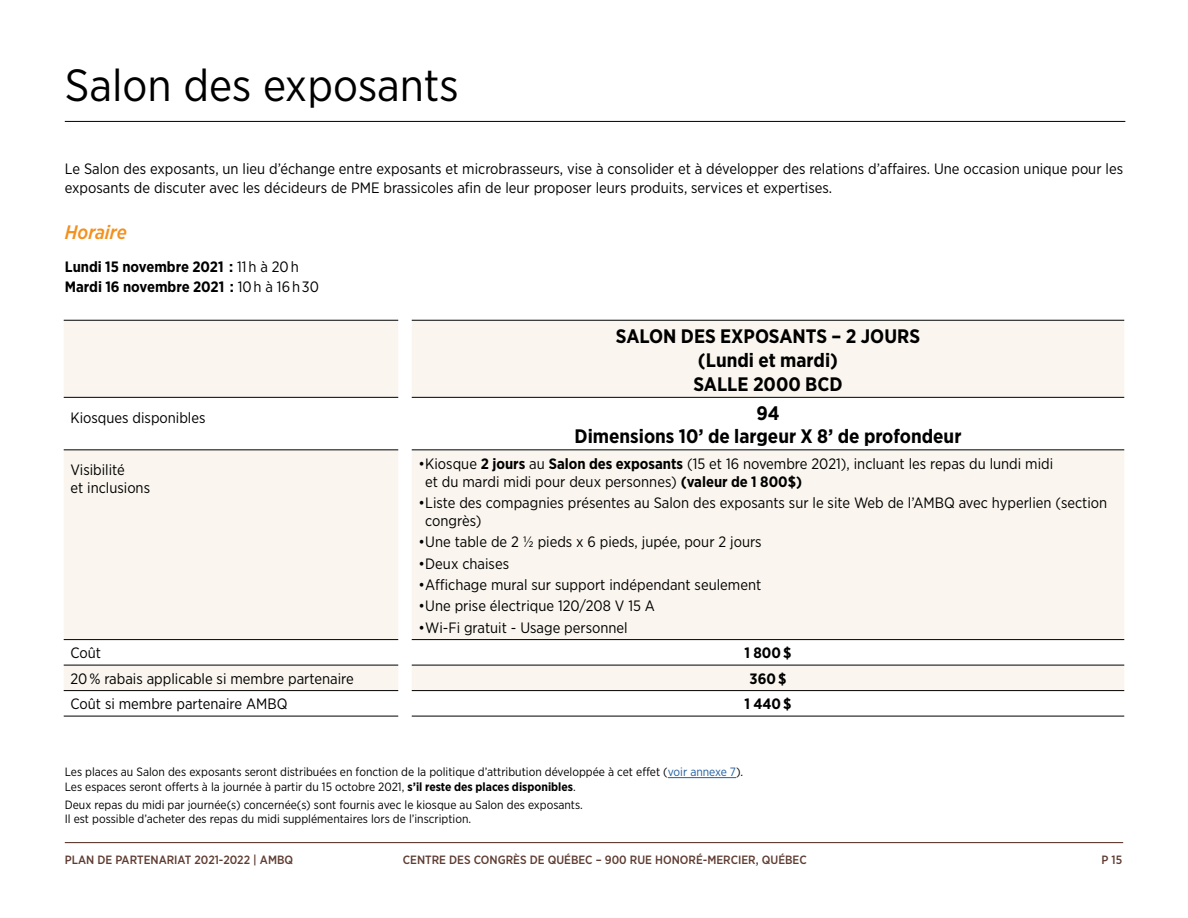
<style>
.page{position:relative;width:1188px;height:918px;background:#fff}
.page>*{position:absolute;margin:0;border:0;box-sizing:border-box;transform-origin:0 0}
.t1{font:45px "Gotham Narrow";color:#000}
.t2{font:700 19.5px/24px "Gotham Narrow";color:#000;text-align:center}
.t3{font:italic 500 19.5px "Gotham Narrow";color:#f4901d}
.t4{font:15px/18px "Gotham Narrow";color:#000}
.t5{font:700 15px/19.5px "Gotham Narrow";color:#000}
.t6{font:12px/14.4px "Gotham Narrow";color:#000}
.t7{font:500 12px "Gotham Narrow";color:#5e3c31}
.s1{font-weight:400}
.s2{font-weight:700}
.s3{color:#215e9e}
</style>
<div class="page">
<hr style="left:65px;top:842px;width:1058px;height:1px;background:#5e3c31">
<hr style="left:65px;top:121px;width:1060px;height:1px;background:#000">
<svg style="left:64px;top:320px;width:1060px;height:371px;fill:#faf6ef"></svg>
<hr style="left:64px;top:397px;width:334px;height:1px;background:#000">
<hr style="left:64px;top:449px;width:334px;height:1px;background:#000">
<hr style="left:64px;top:639px;width:334px;height:1px;background:#000">
<hr style="left:64px;top:665px;width:334px;height:1px;background:#000">
<hr style="left:64px;top:690px;width:334px;height:1px;background:#000">
<hr style="left:412px;top:397px;width:712px;height:1px;background:#000">
<hr style="left:412px;top:449px;width:712px;height:1px;background:#000">
<hr style="left:412px;top:639px;width:712px;height:1px;background:#000">
<hr style="left:412px;top:665px;width:712px;height:1px;background:#000">
<hr style="left:412px;top:690px;width:712px;height:1px;background:#000">
<hr style="left:64px;top:716px;width:334px;height:1px;background:#000">
<hr style="left:412px;top:716px;width:712px;height:1px;background:#000">
<hr style="left:64px;top:320px;width:334px;height:1px;background:#000">
<hr style="left:412px;top:320px;width:712px;height:1px;background:#000">
<hr style="left:668px;top:777px;width:68px;height:1px;background:#215e9e">
<h1 class="t1" style="left:65px;top:57px;width:396px">Salon des exposants</h1>
<p class="t4" style="left:65px;top:159px;width:1060px;line-height:19.5px">Le Salon des exposants, un lieu d’échange entre exposants et microbrasseurs, vise à consolider et à développer des relations d’affaires. Une occasion unique pour les exposants de discuter avec les décideurs de PME brassicoles afin de leur proposer leurs produits, services et expertises.</p>
<h2 class="t3" style="left:65px;top:220px;width:64px">Horaire</h2>
<p class="t5" style="left:65px;top:257px;width:256px">Lundi 15 novembre 2021 : <span class="s1">11 h à 20 h<br></span>Mardi 16 novembre 2021 : <span class="s1">10 h à 16 h 30</span></p>
<h2 class="t2" style="left:616px;top:324px;width:306px">SALON DES EXPOSANTS – 2 JOURS (Lundi et mardi)<br>SALLE 2000 BCD</h2>
<p class="t4" style="left:70px;top:408px;width:137px">Kiosques disponibles</p>
<h2 class="t2" style="left:575px;top:401px;width:388px;line-height:23.4px">94<br>Dimensions 10’ de largeur X 8’ de profondeur</h2>
<p class="t4" style="left:70px;top:461px;width:81px">Visibilité<br>et inclusions</p>
<p class="t4" style="left:425px;top:454px;width:629px;text-indent:-7px">•Kiosque <span class="s2">2 jours</span> au <span class="s2">Salon des exposants</span> (15 et 16 novembre 2021), incluant les repas du lundi midi et du mardi midi pour deux personnes) <span class="s2">(valeur de 1 800$)</span></p>
<p class="t4" style="left:425px;top:493px;width:684px;text-indent:-7px">•Liste des compagnies présentes au Salon des exposants sur le site Web de l’AMBQ avec hyperlien (section congrès)</p>
<p class="t4" style="left:418px;top:533px;width:345px">•Une table de 2 ½ pieds x 6 pieds, jupée, pour 2 jours</p>
<p class="t4" style="left:418px;top:554px;width:92px">•Deux chaises</p>
<p class="t4" style="left:418px;top:576px;width:344px">•Affichage mural sur support indépendant seulement</p>
<p class="t4" style="left:418px;top:597px;width:238px">•Une prise électrique 120/208 V 15 A</p>
<p class="t4" style="left:418px;top:618px;width:211px">•Wi-Fi gratuit - Usage personnel</p>
<p class="t4" style="left:70px;top:644px;width:32px">Coût</p>
<p class="t5" style="left:745px;top:643px;width:48px">1 800 $</p>
<p class="t4" style="left:70px;top:669px;width:285px">20 % rabais applicable si membre partenaire</p>
<p class="t5" style="left:750px;top:669px;width:38px">360 $</p>
<p class="t4" style="left:70px;top:695px;width:219px">Coût si membre partenaire AMBQ</p>
<p class="t5" style="left:745px;top:694px;width:48px">1 440 $</p>
<p class="t6" style="left:65px;top:765px;width:680px">Les places au Salon des exposants seront distribuées en fonction de la politique d’attribution développée à cet effet (<span class="s3">voir annexe 7</span>).<br>Les espaces seront offerts à la journée à partir du 15 octobre 2021, <span class="s2">s’il reste des places disponibles</span>.</p>
<p class="t6" style="left:65px;top:797px;width:520px">Deux repas du midi par journée(s) concernée(s) sont fournis avec le kiosque au Salon des exposants.<br>Il est possible d’acheter des repas du midi supplémentaires lors de l’inscription.</p>
<p class="t7" style="left:65px;top:852px;width:230px">PLAN DE PARTENARIAT 2021-2022 | AMBQ</p>
<p class="t7" style="left:403px;top:852px;width:405px">CENTRE DES CONGRÈS DE QUÉBEC – 900 RUE HONORÉ-MERCIER, QUÉBEC</p>
<p class="t7" style="left:1102px;top:852px;width:22px">P 15</p>
</div>
